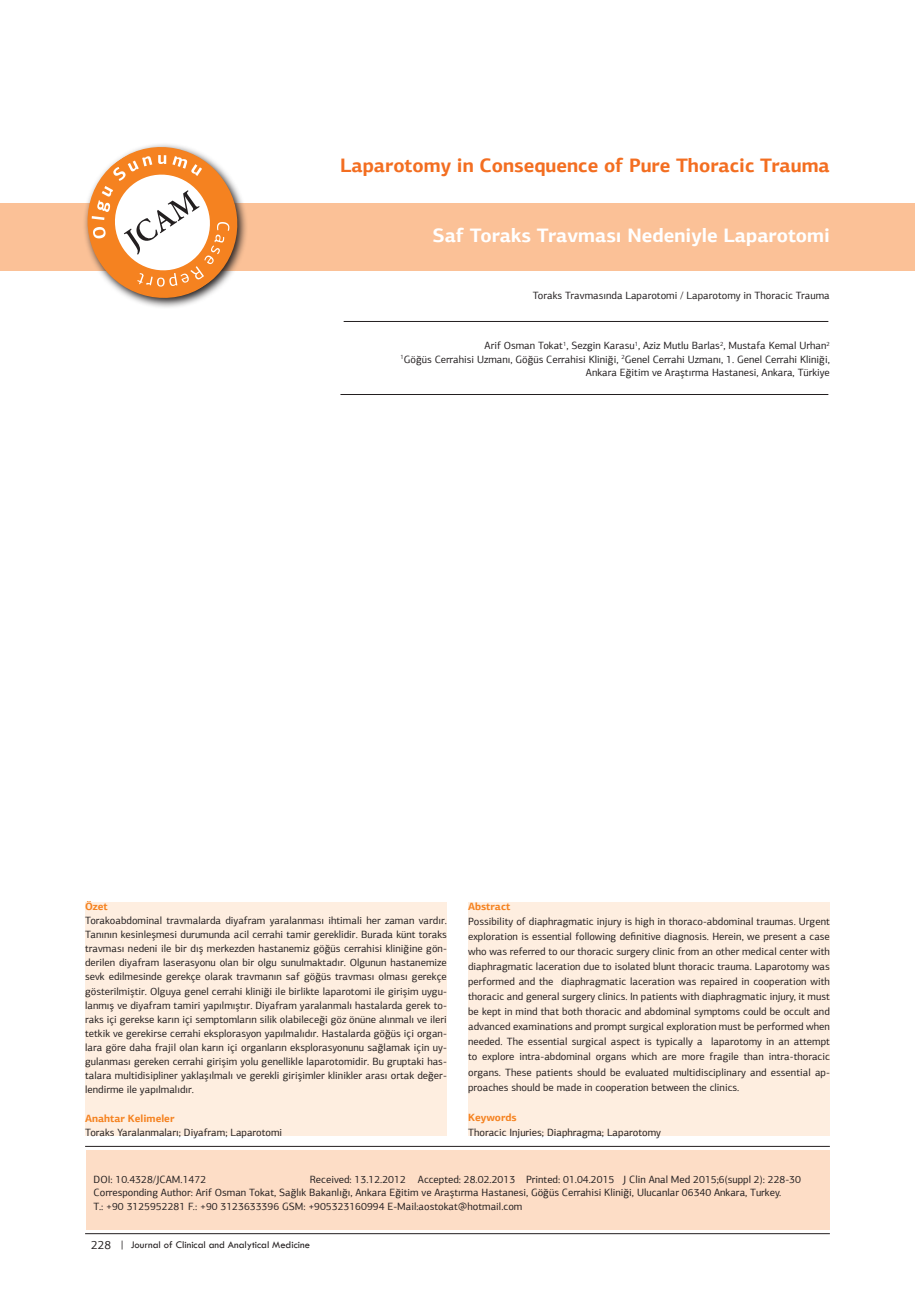
<style>
.page{position:relative;width:915px;height:1306px;background:#fff}
.page>*{position:absolute;margin:0;border:0;box-sizing:border-box;transform-origin:0 0}
.t1{font:700 19.5px "PF Agora Sans Pro";color:#f36e21}
.t2{font:700 19.5px "PF Agora Sans Pro";color:#fff}
.t3{font:10.5px/14.1px "PF Agora Sans Pro";color:#231f20;text-align:justify}
.t4{font:10.5px "Tw Cen";color:#231f20}
.t5{font:700 10.5px "PF Agora Sans Pro";color:#f58220}
.s1{font-family:"PF Agora Sans Pro";font-size:12px}
</style>
<div class="page">
<div style="left:87px;top:1150px;width:742px;height:79px;background:#fdddc6"></div>
<div style="left:0;top:203px;width:914px;height:67px;background:#fbc197"></div>
<hr style="left:85px;top:1146px;width:744px;height:1px;background:#231f20">
<hr style="left:343px;top:321px;width:485px;height:1px;background:#231f20">
<hr style="left:340px;top:394px;width:488px;height:1px;background:#231f20">
<svg style="left:77px;top:144px;width:170px;height:164px"></svg>
<div style="left:85px;top:901px;width:361px;height:234px;background:#feeee0"></div>
<div style="left:468px;top:901px;width:361px;height:234px;background:#feeee0"></div>
<hr style="left:85px;top:1233px;width:744px;height:1px;background:#231f20">
<h1 class="t1" style="left:340px;top:152px;width:491px">Laparotomy in Consequence of Pure Thoracic Trauma</h1>
<h1 class="t2" style="left:432px;top:223px;width:399px">Saf Toraks Travması Nedeniyle Laparotomi</h1>
<p class="t3" style="left:532px;top:288px;width:298px">Toraks Travmasında Laparotomi / Laparotomy in Thoracic Trauma</p>
<p class="t3" style="left:400px;top:339px;width:431px;line-height:13.5px;text-align:right">Arif Osman Tokat<sup>1</sup>, Sezgin Karasu<sup>1</sup>, Aziz Mutlu Barlas<sup>2</sup>, Mustafa Kemal Urhan<sup>2<br>1</sup>Göğüs Cerrahisi Uzmanı, Göğüs Cerrahisi Kliniği, <sup>2</sup>Genel Cerrahi Uzmanı, 1. Genel Cerrahi Kliniği,<br>Ankara Eğitim ve Araştırma Hastanesi, Ankara, Türkiye</p>
<p class="t5" style="left:85px;top:899px;width:24px">Özet</p>
<p class="t3" style="left:85px;top:913px;width:363px">Torakoabdominal travmalarda diyafram yaralanması ihtimali her zaman vardır.<br>Tanının kesinleşmesi durumunda acil cerrahi tamir gereklidir. Burada künt toraks travması nedeni ile bir dış merkezden hastanemiz göğüs cerrahisi kliniğine gön&shy;derilen diyafram laserasyonu olan bir olgu sunulmaktadır. Olgunun hastanemize sevk edilmesinde gerekçe olarak travmanın saf göğüs travması olması gerekçe gösterilmiştir. Olguya genel cerrahi kliniği ile birlikte laparotomi ile girişim uygu&shy;lanmış ve diyafram tamiri yapılmıştır. Diyafram yaralanmalı hastalarda gerek to&shy;raks içi gerekse karın içi semptomların silik olabileceği göz önüne alınmalı ve ileri tetkik ve gerekirse cerrahi eksplorasyon yapılmalıdır. Hastalarda göğüs içi organ&shy;lara göre daha frajil olan karın içi organların eksplorasyonunu sağlamak için uy&shy;gulanması gereken cerrahi girişim yolu genellikle laparotomidir. Bu gruptaki has&shy;talara multidisipliner yaklaşılmalı ve gerekli girişimler klinikler arası ortak değer&shy;lendirme ile yapılmalıdır.</p>
<p class="t5" style="left:85px;top:1111px;width:91px">Anahtar Kelimeler</p>
<p class="t3" style="left:85px;top:1125px;width:199px">Toraks Yaralanmaları; Diyafram; Laparotomi</p>
<p class="t5" style="left:468px;top:899px;width:44px">Abstract</p>
<p class="t3" style="left:468px;top:913px;width:363px;line-height:15px">Possibility of diaphragmatic injury is high in thoraco-abdominal traumas. Urgent exploration is essential following definitive diagnosis. Herein, we present a case who was referred to our thoracic surgery clinic from an other medical center with diaphragmatic laceration due to isolated blunt thoracic trauma. Laparotomy was performed and the diaphragmatic laceration was repaired in cooperation with thoracic and general surgery clinics. In patients with diaphragmatic injury, it must be kept in mind that both thoracic and abdominal symptoms could be occult and advanced examinations and prompt surgical exploration must be performed when needed. The essential surgical aspect is typically a laparotomy in an attempt to explore intra-abdominal organs which are more fragile than intra-thoracic organs. These patients should be evaluated multidisciplinary and essential ap&shy;proaches should be made in cooperation between the clinics.</p>
<p class="t5" style="left:468px;top:1110px;width:50px">Keywords</p>
<p class="t3" style="left:468px;top:1125px;width:194px">Thoracic Injuries; Diaphragma; Laparotomy</p>
<p class="t3" style="left:94px;top:1172px;width:708px;line-height:13.5px;text-align:left;text-indent:216px">Received: 13.12.2012 Accepted: 28.02.2013 Printed: 01.04.2015 J Clin Anal Med 2015;6(suppl 2): 228-30<br>Corresponding Author: Arif Osman Tokat, Sağlık Bakanlığı, Ankara Eğitim ve Araştırma Hastanesi, Göğüs Cerrahisi Kliniği, Ulucanlar 06340 Ankara, Turkey.<br>T.: +90 3125952281 F.: +90 3123633396 GSM: +905323160994 E-Mail:aostokat@hotmail.com</p>
<p class="t3" style="left:94px;top:1171px;width:114px">DOI: 10.4328/JCAM.1472</p>
<p class="t4" style="left:91px;top:1237px;width:220px"><span class="s1">228</span> | Journal of Clinical and Analytical Medicine</p>
<p class="t4" style="left:89px;top:1243px;width:198px"><span class="s1">1</span> | Journal of Clinical and Analytical Medicine</p>
</div>
